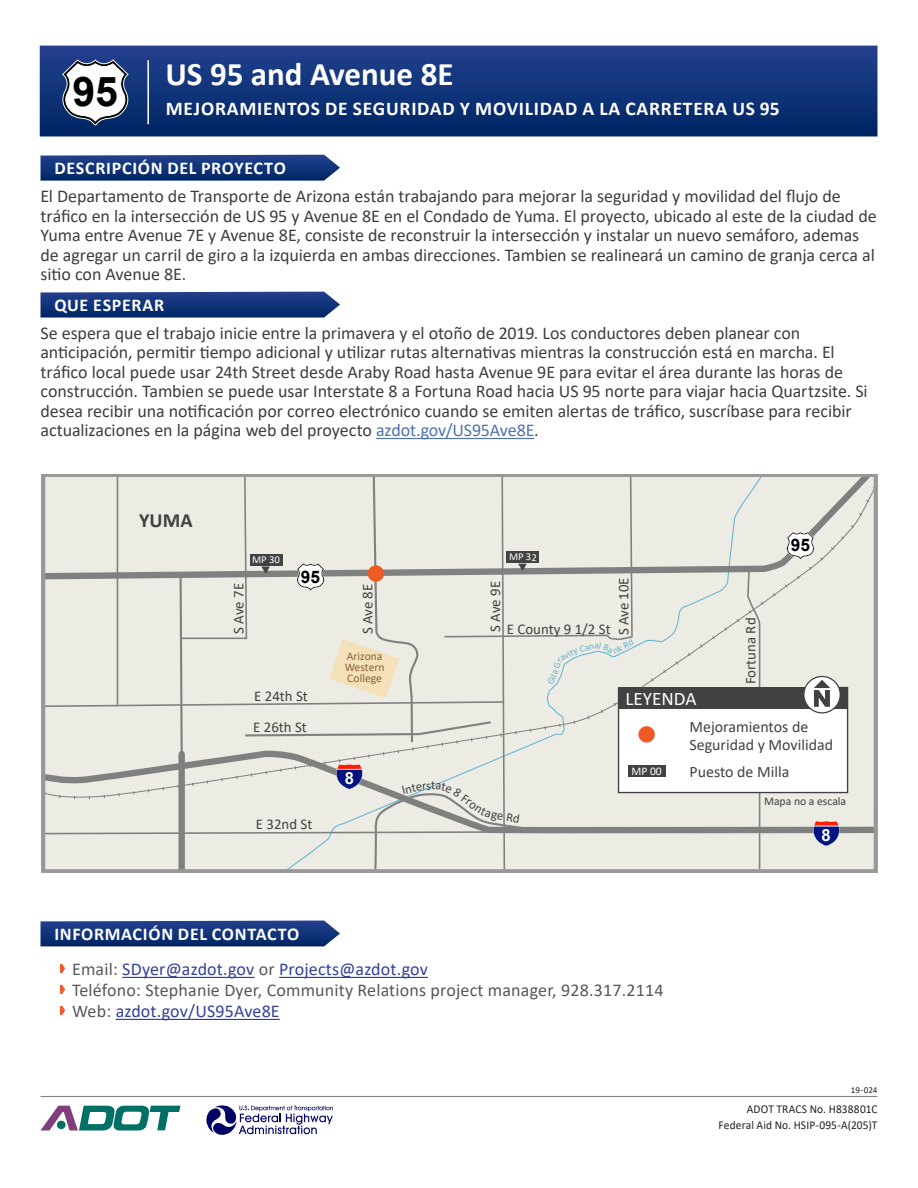
<style>
.page{position:relative;width:918px;height:1188px;background:#fff}
.page>*{position:absolute;margin:0;border:0;box-sizing:border-box;transform-origin:0 0}
.t1{font:700 40.95px "Arial";color:#000}
.t2{font:700 33px "Calibri";color:#fff}
.t3{font:700 20.1px "Calibri";color:#414141}
.t4{font:700 19.5px "Calibri";letter-spacing:.04em;color:#fff}
.t5{font:19.2px "Calibri";color:#fff}
.NEWcopy{font:18px/19.5px "Calibri";letter-spacing:-.005em;color:#3e3e3f}
.bullet_list{font:18px "Calibri";letter-spacing:.01em;color:#57585a}
.bullet_list-2{font:18px "Calibri";letter-spacing:.01em;color:#334199}
.section_header{font:700 18px "Calibri";letter-spacing:.04em;color:#fff}
.t6{font:700 17.25px "Arial";color:#000}
.t7{font:700 16.65px "Arial";color:#fff}
.t8{font:15.9px/18px "Calibri";color:#414141}
.t9{font:14.85px/31.3px "Calibri";color:#414141}
.t10{font:12.75px "Calibri";color:#414141}
.contact_info_lines_2{font:12px "Calibri";letter-spacing:.015em;color:#231f20;scale:.95 1}
.t11{font:11.7px/10.6px "Calibri";color:#8b6239}
.t12{font:11.7px "Calibri";color:#414141}
.t13{font:11.7px "Calibri";color:#fff}
.t14{font:10.65px "Calibri";color:#fff}
.t15{font:9px "Calibri";color:#231f20}
.s1{color:#4d72ac}
.s2{color:#57585a}
</style>
<div class="page">
<hr style="left:376px;top:438px;width:158px;height:1px;background:#4d72ac">
<hr style="left:122px;top:977px;width:133px;height:1px;background:#334199">
<hr style="left:279px;top:977px;width:149px;height:1px;background:#334199">
<hr style="left:116px;top:1019px;width:164px;height:1px;background:#334199">
<svg style="left:40px;top:155px;width:300px;height:26px;background:#1c3d7f"></svg>
<svg style="left:40px;top:292px;width:300px;height:26px;background:#1c3d7f"></svg>
<svg style="left:40px;top:921px;width:300px;height:25px;background:#18397d"></svg>
<svg style="left:60px;top:964px;width:5px;height:9px"></svg>
<svg style="left:60px;top:985px;width:5px;height:9px"></svg>
<svg style="left:60px;top:1006px;width:5px;height:9px"></svg>
<div style="left:40px;top:46px;width:837px;height:90px;background:linear-gradient(to bottom,#24418f,#002563)"></div>
<hr style="left:147px;top:60px;width:2px;height:64px;background:#fff">
<hr style="left:40px;top:1096px;width:838px;height:1px;background:#828487">
<svg style="left:41px;top:1106px;width:139px;height:25px"></svg>
<svg style="left:61px;top:59px;width:68px;height:66px"></svg>
<svg style="left:206px;top:1105px;width:127px;height:30px"></svg>
<svg style="left:41px;top:474px;width:836px;height:399px;background:#dfdfd9"></svg>
<svg style="left:42px;top:474px;width:485px;height:399px;background:#e2e0da"></svg>
<svg style="left:547px;top:569px;width:302px;height:301px"></svg>
<p class="t1" style="left:72px;top:65px;width:47px">95</p>
<p class="t2" style="left:165px;top:50px;width:290px">US 95 and Avenue 8E</p>
<p class="t4" style="left:166px;top:94px;width:615px">MEJORAMIENTOS DE SEGURIDAD Y MOVILIDAD A LA CARRETERA US 95</p>
<p class="section_header" style="left:54px;top:156px;width:233px">DESCRIPCIÓN DEL PROYECTO</p>
<p class="NEWcopy" style="left:40px;top:186px;width:838px">El Departamento de Transporte de Arizona están trabajando para mejorar la seguridad y movilidad del flujo de tráfico en la intersección de US 95 y Avenue 8E en el Condado de Yuma. El proyecto, ubicado al este de la ciudad de Yuma entre Avenue 7E y Avenue 8E, consiste de reconstruir la intersección y instalar un nuevo semáforo, ademas de agregar un carril de giro a la izquierda en ambas direcciones. Tambien se realineará un camino de granja cerca al sitio con Avenue 8E.</p>
<p class="section_header" style="left:54px;top:293px;width:112px">QUE ESPERAR</p>
<p class="NEWcopy" style="left:40px;top:323px;width:829px">Se espera que el trabajo inicie entre la primavera y el otoño de 2019. Los conductores deben planear con anticipación, permitir tiempo adicional y utilizar rutas alternativas mientras la construcción está en marcha. El tráfico local puede usar 24th Street desde Araby Road hasta Avenue 9E para evitar el área durante las horas de construcción. Tambien se puede usar Interstate 8 a Fortuna Road hacia US 95 norte para viajar hacia Quartzsite. Si desea recibir una notificación por correo electrónico cuando se emiten alertas de tráfico, suscríbase para recibir actualizaciones en la página web del proyecto <span class="s1">azdot.gov/US95Ave8E</span>.</p>
<p class="t3" style="left:139px;top:506px;width:55px">YUMA</p>
<p class="t14" style="left:252px;top:552px;width:29px;rotate:1deg">MP 30</p>
<p class="t14" style="left:509px;top:549px;width:29px;rotate:1deg">MP 32</p>
<p class="t6" style="left:301px;top:564px;width:21px">95</p>
<p class="t9" style="left:222px;top:634px;width:52px;rotate:-90deg">S Ave 7E</p>
<p class="t9" style="left:351px;top:634px;width:52px;rotate:-90deg">S Ave 8E</p>
<p class="t9" style="left:479px;top:632px;width:52px;rotate:-90deg">S Ave 9E</p>
<p class="t9" style="left:607px;top:635px;width:60px;rotate:-90deg">S Ave 10E</p>
<p class="t9" style="left:507px;top:613px;width:105px">E County 9 1/2 St</p>
<p class="t11" style="left:345px;top:651px;width:42px">Arizona<br>Western<br>College</p>
<p class="t9" style="left:734px;top:684px;width:68px;rotate:-90deg">Fortuna Rd</p>
<p class="t6" style="left:791px;top:533px;width:21px">95</p>
<p class="t9" style="left:253px;top:680px;width:56px">E 24th St<br>E 26th St</p>
<p class="t9" style="left:256px;top:808px;width:58px">E 32nd St</p>
<p class="t7" style="left:345px;top:767px;width:11px">8</p>
<p class="t10" style="left:431px;top:776px;width:6px">t</p>
<p class="t5" style="left:625px;top:685px;width:73px">LEYENDA</p>
<p class="t13" style="left:631px;top:763px;width:32px">MP 00</p>
<p class="t8" style="left:690px;top:718px;width:145px">Mejoramientos de<br>Seguridad y Movilidad</p>
<p class="t8" style="left:690px;top:762px;width:101px">Puesto de Milla</p>
<p class="t12" style="left:764px;top:793px;width:84px">Mapa no a escala</p>
<p class="t7" style="left:822px;top:824px;width:11px">8</p>
<p class="section_header" style="left:54px;top:922px;width:247px">INFORMACIÓN DEL CONTACTO</p>
<p class="bullet_list-2" style="left:72px;top:957px;width:357px"><span class="s2">Email:</span> SDyer@azdot.gov <span class="s2">or</span> Projects@azdot.gov</p>
<p class="bullet_list" style="left:72px;top:978px;width:593px">Teléfono: Stephanie Dyer, Community Relations project manager, 928.317.2114</p>
<p class="bullet_list-2" style="left:72px;top:999px;width:209px"><span class="s2">Web:</span> azdot.gov/US95Ave8E</p>
<p class="t15" style="left:851px;top:1084px;width:28px">19-024</p>
<p class="contact_info_lines_2" style="left:747px;top:1100px;width:139px">ADOT TRACS No. H838801C</p>
<p class="contact_info_lines_2" style="left:719px;top:1117px;width:169px">Federal Aid No. HSIP-095-A(205)T</p>
</div>
